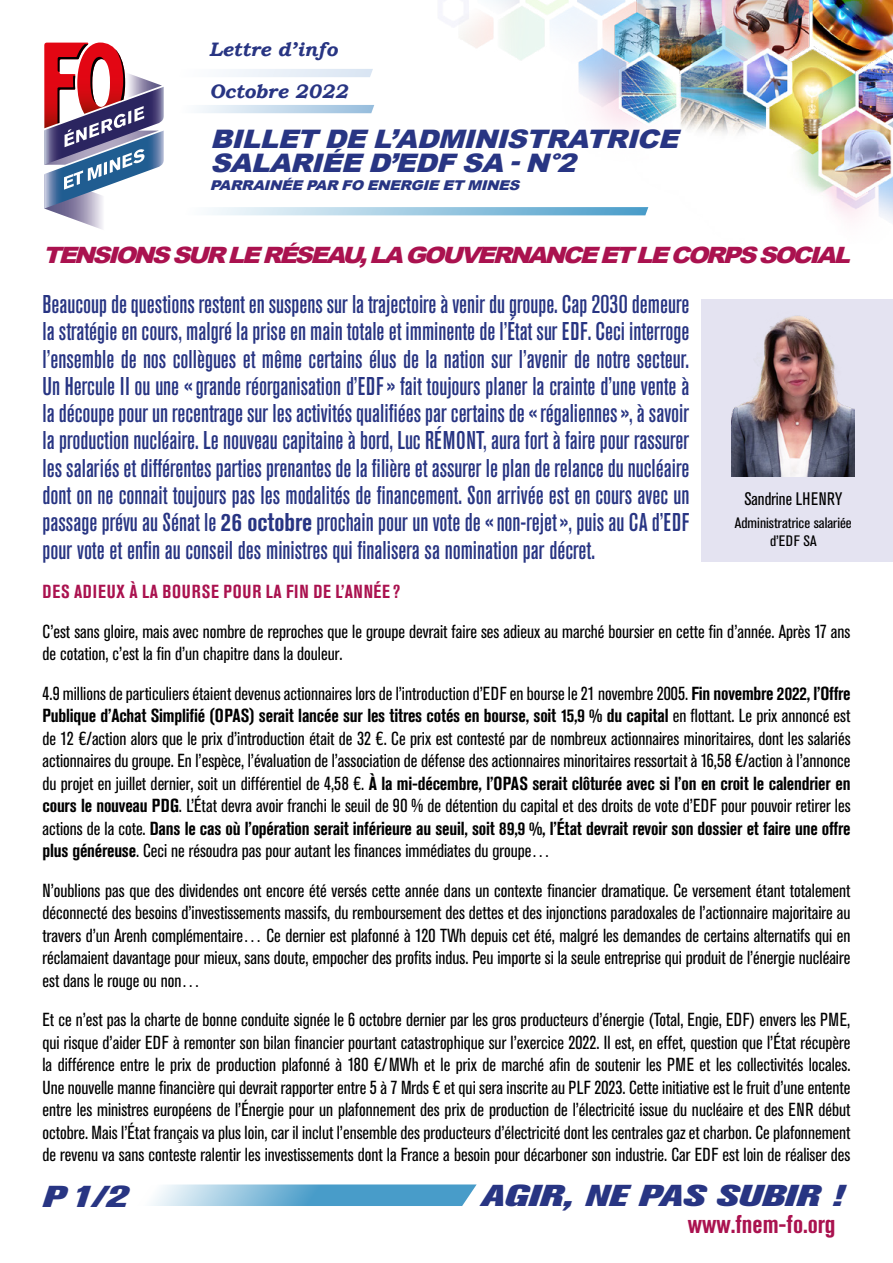
<style>
.page{position:relative;width:893px;height:1263px;background:#fff}
.page>*{position:absolute;margin:0;border:0;box-sizing:border-box;transform-origin:0 0}
.t1{font:italic 800 30px "Akzidenz Grotesk Pro";color:#283583;scale:1.4 1}
.t2{font:500 condensed 25.5px/27.3px "Akzidenz Grotesk Pro";color:#283583;text-align:justify}
.t3{font:italic 900 25.5px/24px "Arial";color:#283583;scale:1.1 1}
.t4{font:700 condensed 25.5px "Akzidenz Grotesk Pro";color:#aa124f}
.t5{font:italic 900 22.5px "Arial";color:#aa124f;scale:1.1 1}
.t6{font:italic 700 19.5px/42px "Bookman Old Style";color:#283583}
.t7{font:condensed 18.75px/22.5px "Akzidenz Grotesk Pro";color:#000;text-align:justify}
.t8{font:700 condensed 18.75px "Akzidenz Grotesk Pro";letter-spacing:.045em;color:#aa124f}
.t9{font:condensed 18px "Akzidenz Grotesk Pro";color:#000}
.t10{font:condensed 15px/18px "Akzidenz Grotesk Pro";color:#000;text-align:center;scale:1.1 1}
.t11{font:italic 900 13.5px "Arial";color:#283583;scale:1.1 1}
.s1{font-weight:700}
</style>
<div class="page">
<svg style="left:151px;top:1184px;width:326px;height:22px;background:#7cb8d8"></svg>
<img style="left:97px;top:0;width:796px;height:223px">
<svg style="left:44px;top:43px;width:120px;height:186px"></svg>
<svg style="left:179px;top:69px;width:194px;height:8px"></svg>
<svg style="left:179px;top:105px;width:195px;height:8px"></svg>
<svg style="left:184px;top:207px;width:464px;height:8px;background:#a4cde3"></svg>
<div style="left:701px;top:300px;width:192px;height:262px;background:#e4e3f1"></div>
<img style="left:732px;top:315px;width:123px;height:162px">
<p class="t6" style="left:210px;top:29px;width:140px">Lettre d’info<br>Octobre 2022</p>
<h2 class="t3" style="left:210px;top:126px;width:436px">BILLETDEL’ADMINISTRATRICE<br>SALARIÉED’EDFSA -N°2</h2>
<p class="t11" style="left:210px;top:176px;width:287px">PARRAINÉEPAR FO ENERGIEETMINES</p>
<p class="t5" style="left:43px;top:239px;width:743px">TENSIONSSURLERÉSEAU,LAGOUVERNANCEETLECORPSSOCIAL</p>
<p class="t2" style="left:43px;top:290px;width:648px">Beaucoup de questions restent en suspens sur la trajectoire à venir du groupe. Cap 2030 demeure la stratégie en cours, malgré la prise en main totale et imminente de l’État sur EDF. Ceci interroge l’ensemble de nos collègues et même certains élus de la nation sur l’avenir de notre secteur.<br>Un Hercule II ou une «grande réorganisation d’EDF» fait toujours planer la crainte d’une vente à la découpe pour un recentrage sur les activités qualifiées par certains de «régaliennes», à savoir la production nucléaire. Le nouveau capitaine à bord, Luc RÉMONT, aura fort à faire pour rassurer les salariés et différentes parties prenantes de la filière et assurer le plan de relance du nucléaire dont on ne connait toujours pas les modalités de financement. Son arrivée est en cours avec un passage prévu au Sénat le <span class="s1">26 octobre</span> prochain pour un vote de «non-rejet», puis au CA d’EDF pour vote et enfin au conseil des ministres qui finalisera sa nomination par décret.</p>
<p class="t8" style="left:43px;top:579px;width:359px">DES ADIEUX À LA BOURSE POUR LA FIN DE L’ANNÉE?</p>
<p class="t7" style="left:43px;top:619px;width:809px">C’est sans gloire, mais avec nombre de reproches que le groupe devrait faire ses adieux au marché boursier en cette fin d’année. Après 17 ans de cotation, c’est la fin d’un chapitre dans la douleur.</p>
<p class="t7" style="left:43px;top:681px;width:810px">4.9 millions de particuliers étaient devenus actionnaires lors de l’introduction d’EDF en bourse le 21 novembre 2005. <span class="s1">Fin novembre 2022, l’Offre Publique d’Achat Simplifié (OPAS) serait lancée sur les titres cotés en bourse, soit 15,9 % du capital</span> en flottant. Le prix annoncé est de 12 €/action alors que le prix d’introduction était de 32 €. Ce prix est contesté par de nombreux actionnaires minoritaires, dont les salariés actionnaires du groupe. En l’espèce, l’évaluation de l’association de défense des actionnaires minoritaires ressortait à 16,58 €/action à l’annonce du projet en juillet dernier, soit un différentiel de 4,58 €. <span class="s1">À la mi-décembre, l’OPAS serait clôturée avec si l’on en croit le calendrier en cours le nouveau PDG</span>. L’État devra avoir franchi le seuil de 90 % de détention du capital et des droits de vote d’EDF pour pouvoir retirer les actions de la cote. <span class="s1">Dans le cas où l’opération serait inférieure au seuil, soit 89,9 %, l’État devrait revoir son dossier et faire une offre plus généreuse</span>. Ceci ne résoudra pas pour autant les finances immédiates du groupe…</p>
<p class="t7" style="left:43px;top:878px;width:809px">N’oublions pas que des dividendes ont encore été versés cette année dans un contexte financier dramatique. Ce versement étant totalement déconnecté des besoins d’investissements massifs, du remboursement des dettes et des injonctions paradoxales de l’actionnaire majoritaire au travers d’un Arenh complémentaire… Ce dernier est plafonné à 120 TWh depuis cet été, malgré les demandes de certains alternatifs qui en réclamaient davantage pour mieux, sans doute, empocher des profits indus. Peu importe si la seule entreprise qui produit de l’énergie nucléaire est dans le rouge ou non…</p>
<p class="t7" style="left:43px;top:1008px;width:809px">Et ce n’est pas la charte de bonne conduite signée le 6 octobre dernier par les gros producteurs d’énergie (Total, Engie, EDF) envers les PME, qui risque d’aider EDF à remonter son bilan financier pourtant catastrophique sur l’exercice 2022. Il est, en effet, question que l’État récupère la différence entre le prix de production plafonné à 180 €/MWh et le prix de marché afin de soutenir les PME et les collectivités locales.<br>Une nouvelle manne financière qui devrait rapporter entre 5 à 7 Mrds € et qui sera inscrite au PLF 2023. Cette initiative est le fruit d’une entente entre les ministres européens de l’Énergie pour un plafonnement des prix de production de l’électricité issue du nucléaire et des ENR début octobre. Mais l’État français va plus loin, car il inclut l’ensemble des producteurs d’électricité dont les centrales gaz et charbon. Ce plafonnement de revenu va sans conteste ralentir les investissements dont la France a besoin pour décarboner son industrie. Car EDF est loin de réaliser des</p>
<p class="t9" style="left:744px;top:487px;width:99px">Sandrine LHENRY</p>
<p class="t10" style="left:735px;top:513px;width:108px">Administratrice salariée d’EDF SA</p>
<h1 class="t1" style="left:43px;top:1177px;width:62px">P1/2</h1>
<h1 class="t1" style="left:481px;top:1176px;width:260px">AGIR, NE PAS SUBIR !</h1>
<h2 class="t4" style="left:688px;top:1208px;width:149px">www.fnem-fo.org</h2>
</div>
